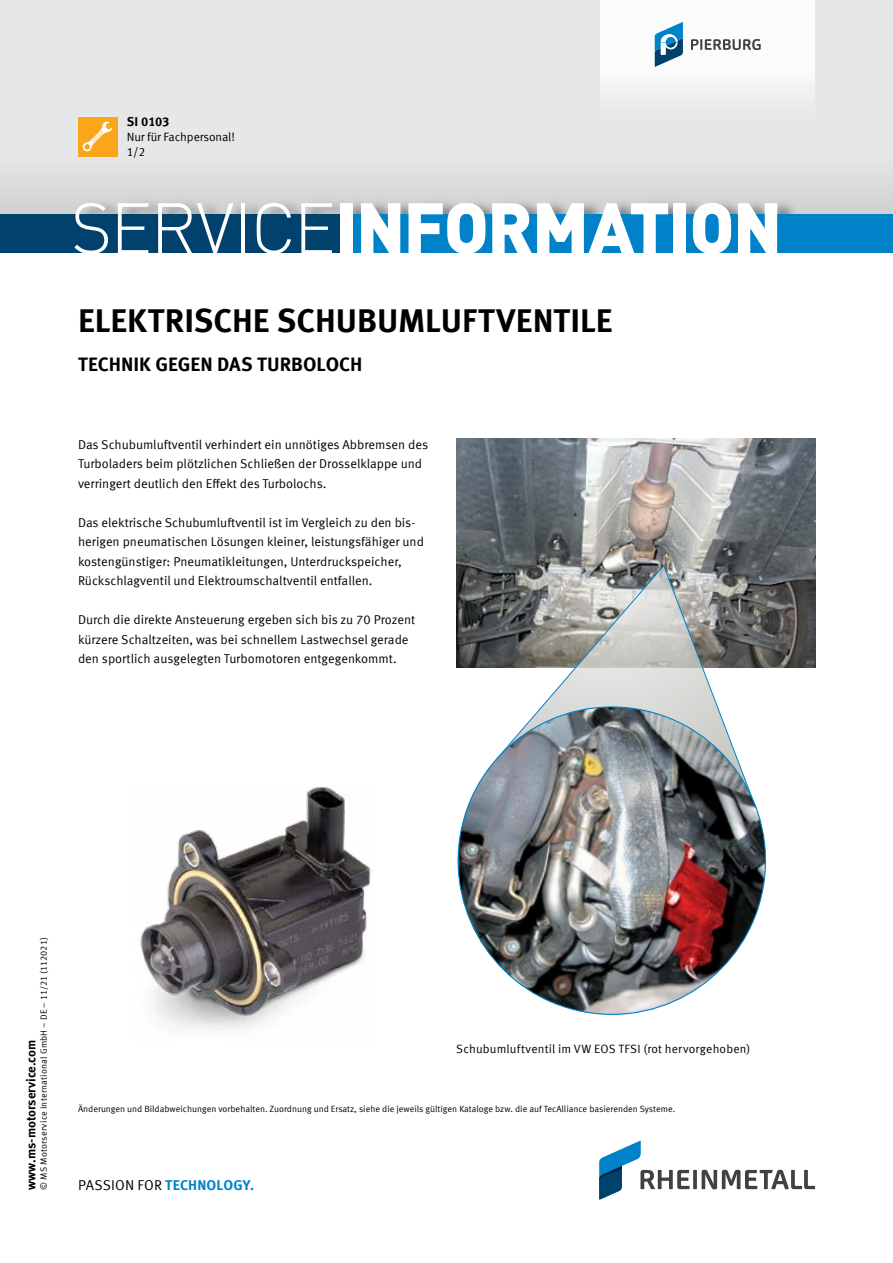
<style>
.page{position:relative;width:893px;height:1263px;background:#fff}
.page>*{position:absolute;margin:0;border:0;box-sizing:border-box;transform-origin:0 0}
.t1{font:900 70.5px "DIN Offc";letter-spacing:-.025em;color:#fff}
.t2{font:700 33px "Meta Offc Pro";color:#000}
.t3{font:700 19.5px "Meta Offc Pro";color:#000}
.t4{font:700 14.25px "Meta Offc Pro";letter-spacing:.01em;color:#0082c8}
.t5{font:12.75px/19.5px "Meta Offc Pro Norm";color:#000}
.t6{font:700 12.75px "Meta Offc Pro";color:#000}
.t7{font:12px "Meta Offc Pro Norm";letter-spacing:.01em;color:#000}
.t8{font:12px "Meta Offc Pro Norm";letter-spacing:-.01em;color:#000}
.t9{font:9px "Meta Offc Pro Norm";color:#000}
.t10{font:9px "Meta Offc Pro Norm";letter-spacing:.02em;color:#000}
.s1{font-weight:300}
.s2{font-family:"Meta Offc Pro Norm";font-weight:400;color:#000}
</style>
<div class="page">
<div style="left:0;top:0;width:893px;height:224px;background:#e6e7e8"></div>
<div style="left:0;top:156px;width:893px;height:58px;background:#dcdddf"></div>
<div style="left:77px;top:199px;width:720px;height:15px;background:#000;opacity:.4"></div>
<div style="left:0;top:214px;width:893px;height:39px;background:#00416e"></div>
<div style="left:347px;top:214px;width:546px;height:39px;background:#0082c8"></div>
<div style="left:78px;top:117px;width:39px;height:39px;background:#faa61a"></div>
<svg style="left:82px;top:121px;width:30px;height:31px"></svg>
<div style="left:600px;top:0;width:215px;height:117px;background:linear-gradient(to bottom,#fff,#edeeef)"></div>
<svg style="left:691px;top:39px;width:70px;height:11px"></svg>
<svg style="left:655px;top:22px;width:28px;height:45px"></svg>
<svg style="left:599px;top:1141px;width:216px;height:58px"></svg>
<img style="left:140px;top:786px;width:231px;height:244px">
<img style="left:456px;top:438px;width:359px;height:230px">
<svg style="left:496px;top:565px;width:259px;height:128px;background:#a7a8a6"></svg>
<img style="left:457px;top:693px;width:310px;height:322px">
<p class="t6" style="left:127px;top:111px;width:44px">SI 0103</p>
<p class="t8" style="left:127px;top:128px;width:110px">Nur für Fachpersonal!</p>
<p class="t7" style="left:127px;top:143px;width:20px">1/2</p>
<h1 class="t1" style="left:71px;top:181px;width:713px"><span class="s1">SERVICE</span>INFORMATION</h1>
<h2 class="t2" style="left:78px;top:294px;width:536px">ELEKTRISCHE SCHUBUMLUFTVENTILE</h2>
<h3 class="t3" style="left:78px;top:348px;width:286px">TECHNIK GEGEN DAS TURBOLOCH</h3>
<p class="t5" style="left:78px;top:434px;width:352px">Das Schubumluftventil verhindert ein unnötiges Abbremsen des<br>Turboladers beim plötzlichen Schließen der Drosselklappe und verringert deutlich den Effekt des Turbolochs.</p>
<p class="t5" style="left:78px;top:512px;width:347px">Das elektrische Schubumluftventil ist im Vergleich zu den bis&shy;herigen pneumatischen Lösungen kleiner, leistungsfähiger und kostengünstiger: Pneumatikleitungen, Unterdruckspeicher, Rückschlagventil und Elektroumschaltventil entfallen.</p>
<p class="t5" style="left:78px;top:609px;width:339px">Durch die direkte Ansteuerung ergeben sich bis zu 70 Prozent kürzere Schaltzeiten, was bei schnellem Lastwechsel gerade den sportlich ausgelegten Turbomotoren entgegenkommt.</p>
<p class="t10" style="left:37px;top:1189px;width:254px;rotate:-90deg">© MS Motorservice International GmbH – DE – 11/21 (112021)</p>
<p class="t6" style="left:21px;top:1189px;width:151px;rotate:-90deg">www.ms-motorservice.com</p>
<p class="t7" style="left:456px;top:1040px;width:295px">Schubumluftventil im VW EOS TFSI (rot hervorgehoben)</p>
<p class="t9" style="left:78px;top:1102px;width:599px">Änderungen und Bildabweichungen vorbehalten. Zuordnung und Ersatz, siehe die jeweils gültigen Kataloge bzw. die auf TecAlliance basierenden Systeme.</p>
<p class="t4" style="left:78px;top:1173px;width:178px"><span class="s2">PASSION FOR</span> TECHNOLOGY.</p>
</div>
